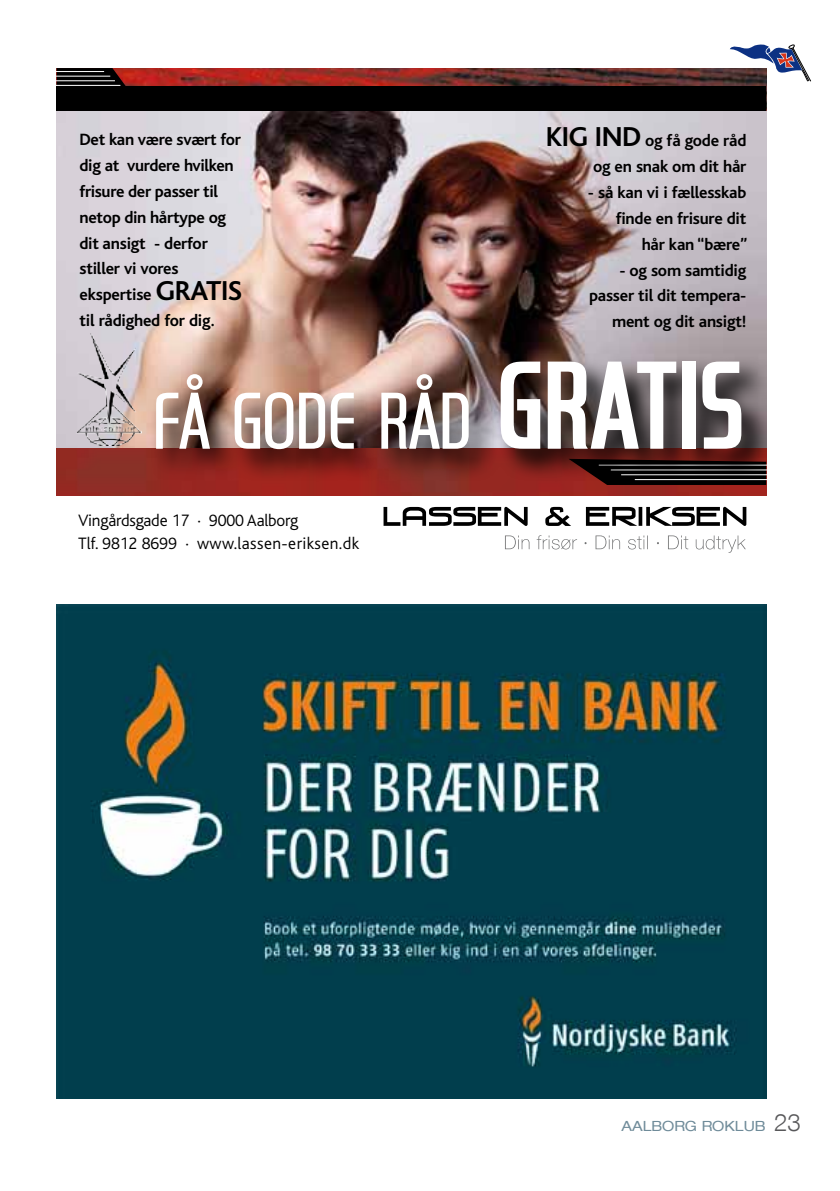
<style>
.page{position:relative;width:840px;height:1191px;background:#fff}
.page>*{position:absolute;margin:0;border:0;box-sizing:border-box;transform-origin:0 0}
.t1{font:84px "Handel Got Com D Ligh";letter-spacing:.025em;color:#fff}
.t2{font:300 17.2px/23px "Bliss";letter-spacing:-.005em;color:#000}
.t3{font:700 17px/25.8px "Bliss";letter-spacing:-.015em;color:#000;text-align:right}
.t4{font:expanded 14px "Helvetica Neue LT Com";letter-spacing:-.005em;color:#6f8b99}
.s1{font-size:28.6px}
.s2{font-family:"Handel Got Com D";font-weight:500;font-size:130.6px}
.s3{font-weight:300;font-stretch:normal;font-size:24px;color:#58585a}
</style>
<div class="page">
<svg style="left:730px;top:44px;width:80px;height:38px"></svg>
<img style="left:57px;top:605px;width:708px;height:493px">
<img style="left:57px;top:68px;width:708px;height:380px">
<div style="left:57px;top:86px;width:708px;height:25px;background:#000"></div>
<svg style="left:57px;top:68px;width:72px;height:18px"></svg>
<hr style="left:57px;top:71px;width:47px;height:1px;background:#fff">
<hr style="left:57px;top:76px;width:53px;height:1px;background:#fff">
<hr style="left:57px;top:80px;width:58px;height:1px;background:#fff">
<hr style="left:57px;top:85px;width:63px;height:1px;background:#fff">
<svg style="left:505px;top:535px;width:240px;height:18px"></svg>
<svg style="left:383px;top:507px;width:363px;height:19px"></svg>
<img style="left:57px;top:448px;width:708px;height:47px">
<svg style="left:568px;top:481px;width:197px;height:4px"></svg>
<img style="left:151px;top:357px;width:614px;height:124px">
<img style="left:72px;top:331px;width:69px;height:115px">
<p class="t3" style="left:79px;top:126px;width:164px;text-align:left">Det kan være svært for dig at vurdere hvilken frisure der passer til netop din hårtype og dit ansigt - derfor stiller vi vores ekspertise <span class="s1">GRATIS </span>til rådighed for dig.</p>
<p class="t3" style="left:545px;top:128px;width:202px"><span class="s1">KIG IND</span> og få gode råd og en snak om dit hår</p>
<p class="t3" style="left:587px;top:180px;width:161px">- så kan vi i fællesskab finde en frisure dit<br>hår kan “bære”</p>
<p class="t3" style="left:588px;top:258px;width:159px">- og som samtidig passer til dit tempera&shy;ment og dit ansigt!</p>
<h1 class="t1" style="left:154px;top:374px;width:589px">FÅ GODE RÅD <span class="s2">GRATIS</span></h1>
<p class="t2" style="left:78px;top:509px;width:282px">Vingårdsgade 17 · 9000 Aalborg<br>Tlf. 9812 8699 · www.lassen-eriksen.dk</p>
<p class="t4" style="left:621px;top:1117px;width:181px">AALBORG ROKLUB <span class="s3">23</span></p>
</div>
